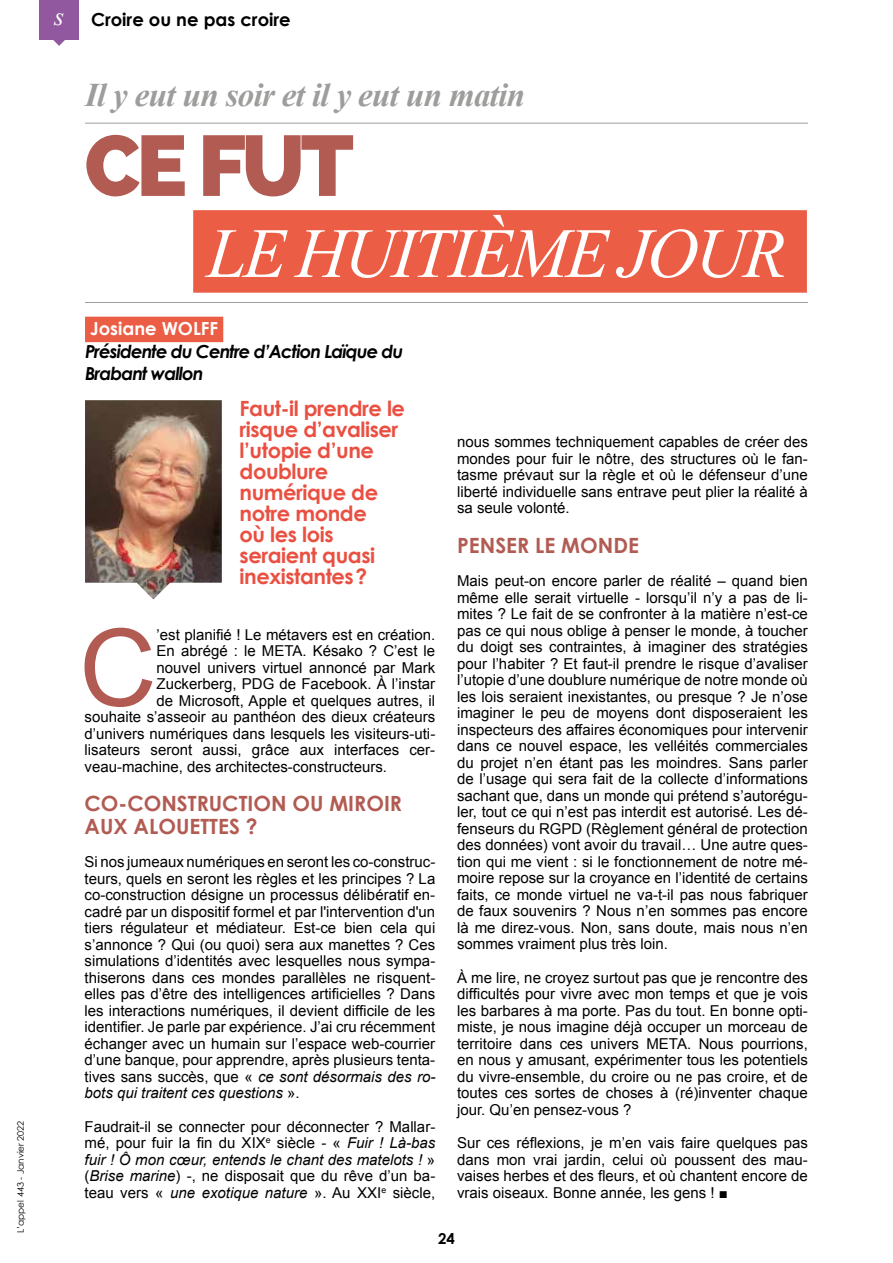
<style>
.page{position:relative;width:893px;height:1263px;background:#fff}
.page>*{position:absolute;margin:0;border:0;box-sizing:border-box;transform-origin:0 0}
.t1{font:107.25px "Arial";color:#b25b53}
.t2{font:800 85.5px "Raleway";color:#b25b53}
.t3{font:italic 70.5px "Times New Roman";letter-spacing:-.04em;color:#fff}
.t4{font:italic 700 33px "Times New Roman";letter-spacing:-.02em;color:#9d9d9c}
.t5{font:700 21px/21px "Century Gothic";letter-spacing:-.02em;color:#ea5042}
.t6{font:700 21px/22.5px "Century Gothic";color:#b25b53}
.t7{font:italic 700 18px/22.5px "Century Gothic";letter-spacing:-.05em;color:#000}
.t8{font:700 18px "Century Gothic";color:#000}
.t9{font:700 18px "Century Gothic";color:#fff}
.t10{font:15px/16.5px "Arial";color:#000;text-align:justify}
.t11{font:700 15px "Century Gothic";color:#000}
.t12{font:9px "Century Gothic";color:#000}
.s1{font-family:"Times New Roman";font-weight:400;font-style:italic;font-size:26.1px;color:#fff}
.s2{font-style:italic}
.s3{font-family:"Times New Roman"}
</style>
<div class="page">
<div style="left:39px;top:0;width:40px;height:39px;background:#91579f"></div>
<svg style="left:53px;top:39px;width:13px;height:7px"></svg>
<hr style="left:85px;top:123px;width:723px;height:1px;background:#9d9d9c">
<hr style="left:85px;top:302px;width:723px;height:1px;background:#9d9d9c">
<div style="left:193px;top:210px;width:614px;height:83px;background:#eb5d45"></div>
<img style="left:85px;top:400px;width:137px;height:199px">
<div style="left:85px;top:317px;width:138px;height:25px;background:#eb5d45"></div>
<p class="t12" style="left:15px;top:1233px;width:114px;rotate:-90deg">L’appel 443 - Janvier 2022</p>
<p class="t8" style="left:54px;top:8px;width:238px"><span class="s1">s</span> Croire ou ne pas croire</p>
<h3 class="t4" style="left:85px;top:76px;width:442px">Il y eut un soir et il y eut un matin</h3>
<h2 class="t2" style="left:85px;top:116px;width:271px">CE FUT</h2>
<h3 class="t3" style="left:207px;top:214px;width:581px">LE HUITIÈME JOUR</h3>
<p class="t9" style="left:90px;top:317px;width:130px">Josiane WOLFF</p>
<p class="t7" style="left:85px;top:340px;width:320px">Présidente du Centre d’Action Laïque du<br>Brabant wallon</p>
<h3 class="t5" style="left:240px;top:397px;width:167px">Faut-il prendre le risque d’avaliser l’utopie d’une doublure numérique de notre monde<br>où les lois seraient quasi inexistantes?</h3>
<h1 class="t1" style="left:79px;top:609px;width:79px">C</h1>
<p class="t10" style="left:157px;top:626px;width:280px">’est planifié ! Le métavers est en création.</p>
<p class="t10" style="left:157px;top:643px;width:280px">En abrégé : le META. Késako ? C’est le</p>
<p class="t10" style="left:157px;top:659px;width:280px">nouvel univers virtuel annoncé par Mark</p>
<p class="t10" style="left:157px;top:676px;width:280px">Zuckerberg, PDG de Facebook. À l’instar</p>
<p class="t10" style="left:157px;top:692px;width:280px">de Microsoft, Apple et quelques autres, il</p>
<p class="t10" style="left:85px;top:709px;width:352px">souhaite s’asseoir au panthéon des dieux créateurs</p>
<p class="t10" style="left:85px;top:725px;width:352px">d’univers numériques dans lesquels les visiteurs-uti-</p>
<p class="t10" style="left:85px;top:742px;width:352px">lisateurs seront aussi, grâce aux interfaces cer-</p>
<p class="t10" style="left:85px;top:758px;width:304px">veau-machine, des architectes-constructeurs.</p>
<h3 class="t6" style="left:85px;top:792px;width:319px">CO-CONSTRUCTION OU MIROIR<br>AUX ALOUETTES ?</h3>
<p class="t10" style="left:85px;top:854px;width:352px">Si nos jumeaux numériques en seront les co-construc&shy;teurs, quels en seront les règles et les principes ? La co-construction désigne un processus délibératif en&shy;cadré par un dispositif formel et par l'intervention d'un tiers régulateur et médiateur. Est-ce bien cela qui s’annonce ? Qui (ou quoi) sera aux manettes ? Ces simulations d’identités avec lesquelles nous sympa&shy;thiserons dans ces mondes parallèles ne risquent&shy;elles pas d’être des intelligences artificielles ? Dans les interactions numériques, il devient difficile de les identifier. Je parle par expérience. J’ai cru récemment échanger avec un humain sur l’espace web-courrier d’une banque, pour apprendre, après plusieurs tenta&shy;tives sans succès, que « <span class="s2">ce sont désormais des ro&shy;bots qui traitent ces questions</span> ».</p>
<p class="t10" style="left:85px;top:1118px;width:352px">Faudrait-il se connecter pour déconnecter ? Mallar&shy;mé, pour fuir la fin du XIX<sup>e</sup> siècle - « <span class="s2">Fuir ! Là-bas fuir ! Ô mon cœur, entends le chant des matelots !</span> » (<span class="s2">Brise marine</span>) -, ne disposait que du rêve d’un ba&shy;teau vers « <span class="s2">une exotique nature</span> ». Au XXI<sup>e</sup> siècle,</p>
<p class="t10" style="left:457px;top:434px;width:352px">nous sommes techniquement capables de créer des mondes pour fuir le nôtre, des structures où le fan&shy;tasme prévaut sur la règle et où le défenseur d’une liberté individuelle sans entrave peut plier la réalité à sa seule volonté.</p>
<h3 class="t6" style="left:457px;top:533px;width:183px">PENSER LE MONDE</h3>
<p class="t10" style="left:457px;top:573px;width:352px">Mais peut-on encore parler de réalité – quand bien même elle serait virtuelle - lorsqu’il n’y a pas de li&shy;mites ? Le fait de se confronter à la matière n’est-ce pas ce qui nous oblige à penser le monde, à toucher du doigt ses contraintes, à imaginer des stratégies pour l’habiter ? Et faut-il prendre le risque d’avaliser l’utopie d’une doublure numérique de notre monde où les lois seraient inexistantes, ou presque ? Je n’ose imaginer le peu de moyens dont disposeraient les inspecteurs des affaires économiques pour intervenir dans ce nouvel espace, les velléités commerciales du projet n’en étant pas les moindres. Sans parler de l’usage qui sera fait de la collecte d’informations sachant que, dans un monde qui prétend s’autorégu&shy;ler, tout ce qui n’est pas interdit est autorisé. Les dé&shy;fenseurs du RGPD (Règlement général de protection des données) vont avoir du travail… Une autre ques&shy;tion qui me vient : si le fonctionnement de notre mé&shy;moire repose sur la croyance en l’identité de certains faits, ce monde virtuel ne va-t-il pas nous fabriquer de faux souvenirs ? Nous n’en sommes pas encore là me direz-vous. Non, sans doute, mais nous n’en sommes vraiment plus très loin.</p>
<p class="t10" style="left:457px;top:969px;width:352px">À me lire, ne croyez surtout pas que je rencontre des difficultés pour vivre avec mon temps et que je vois les barbares à ma porte. Pas du tout. En bonne opti&shy;miste, je nous imagine déjà occuper un morceau de territoire dans ces univers META. Nous pourrions, en nous y amusant, expérimenter tous les potentiels du vivre-ensemble, du croire ou ne pas croire, et de toutes ces sortes de choses à (ré)inventer chaque jour. Qu’en pensez-vous ?</p>
<p class="t10" style="left:457px;top:1135px;width:352px">Sur ces réflexions, je m’en vais faire quelques pas dans mon vrai jardin, celui où poussent des mau&shy;vaises herbes et des fleurs, et où chantent encore de vrais oiseaux. Bonne année, les gens ! <span class="s3">■</span></p>
<p class="t11" style="left:438px;top:1229px;width:18px">24</p>
</div>
